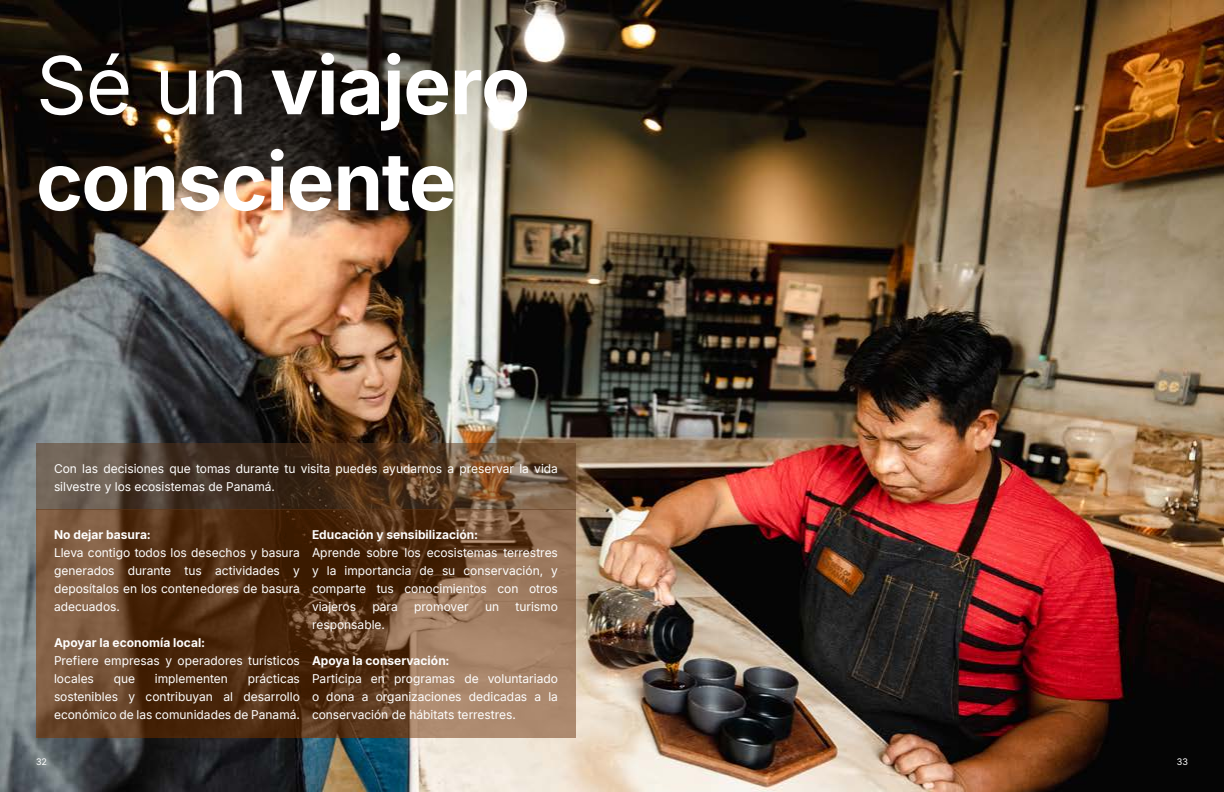
<style>
.page{position:relative;width:1224px;height:792px;background:#fff}
.page>*{position:absolute;margin:0;border:0;box-sizing:border-box;transform-origin:0 0}
.t1{font:700 80px/96px "Inter";letter-spacing:-.015em;color:#fff}
.t2{font:12px/18px "Inter";color:#fff;text-align:justify}
.t3{font:700 12px "Inter";letter-spacing:.005em;color:#fff}
.t4{font:9px "Inter";color:#fff}
.s1{font-weight:400}
</style>
<div class="page">
<img style="left:0;top:0;width:1224px;height:792px">
<svg style="left:36px;top:510px;width:540px;height:228px"></svg>
<svg style="left:36px;top:444px;width:540px;height:66px"></svg>
<h1 class="t1" style="left:36px;top:35px;width:496px"><span class="s1">Sé un</span> viajero consciente</h1>
<p class="t2" style="left:54px;top:459px;width:506px">Con las decisiones que tomas durante tu visita puedes ayudarnos a preservar la vida silvestre y los ecosistemas de Panamá.</p>
<p class="t3" style="left:54px;top:526px;width:98px">No dejar basura:</p>
<p class="t2" style="left:54px;top:544px;width:248px">Lleva contigo todos los desechos y basura generados durante tus actividades y deposítalos en los contenedores de basura adecuados.</p>
<p class="t3" style="left:54px;top:634px;width:153px">Apoyar la economía local:</p>
<p class="t2" style="left:54px;top:652px;width:248px">Prefiere empresas y operadores turísticos locales</p>
<p class="t2" style="left:54px;top:670px;width:248px;text-indent:194px">prácticas sostenibles y contribuyan al desarrollo económico de las comunidades de Panamá.</p>
<p class="t2" style="left:114px;top:670px;width:23px">que</p>
<p class="t2" style="left:155px;top:670px;width:75px">implementen</p>
<p class="t3" style="left:312px;top:526px;width:168px">Educación y sensibilización:</p>
<p class="t2" style="left:312px;top:544px;width:247px">Aprende sobre los ecosistemas terrestres y la importancia de su conservación, y comparte tus conocimientos con otros viajeros</p>
<p class="t2" style="left:372px;top:598px;width:27px">para</p>
<p class="t2" style="left:414px;top:598px;width:56px">promover</p>
<p class="t2" style="left:485px;top:598px;width:16px">un</p>
<p class="t2" style="left:516px;top:598px;width:44px">turismo</p>
<p class="t2" style="left:312px;top:616px;width:74px">responsable.</p>
<p class="t3" style="left:312px;top:652px;width:139px">Apoya la conservación:</p>
<p class="t2" style="left:312px;top:670px;width:248px">Participa en programas de voluntariado o dona a organizaciones dedicadas a la conservación de hábitats terrestres.</p>
<p class="t4" style="left:36px;top:755px;width:12px">32</p>
<p class="t4" style="left:1177px;top:755px;width:13px">33</p>
</div>
